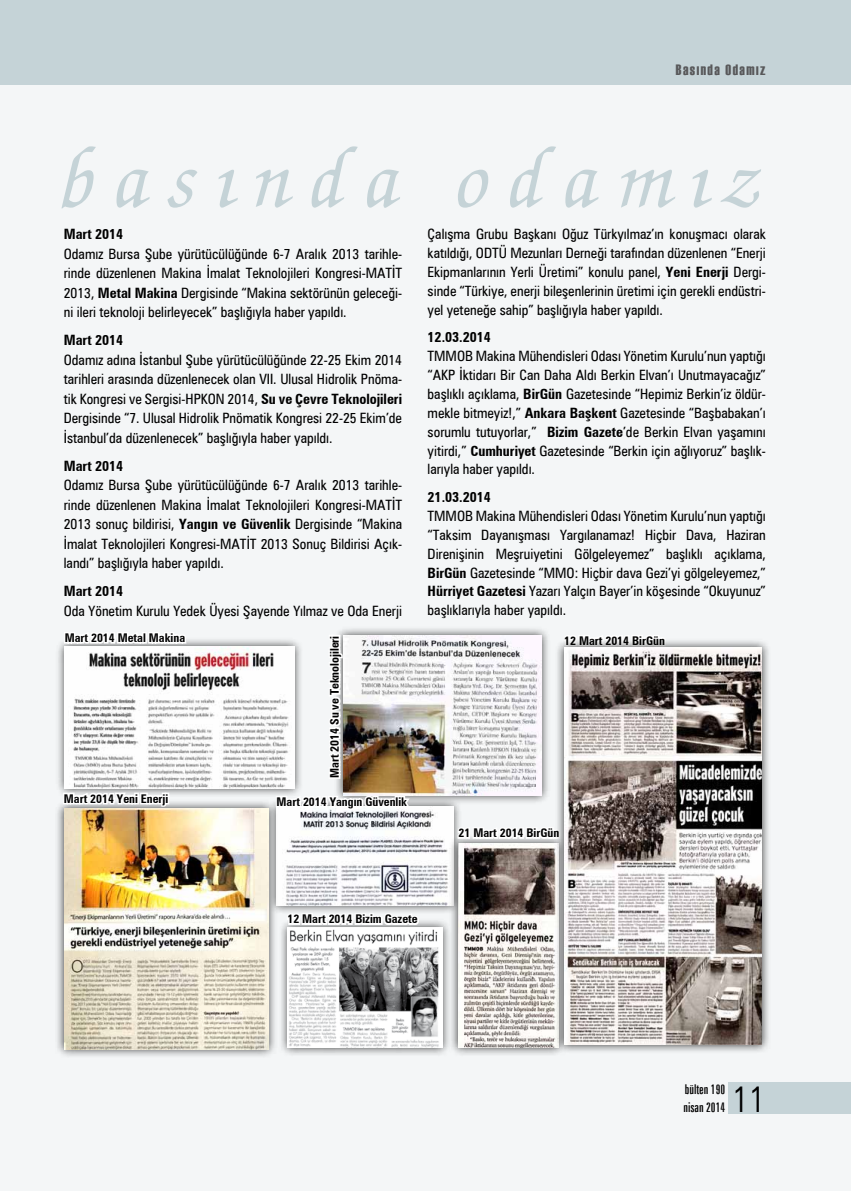
<style>
.page{position:relative;width:851px;height:1191px;background:#fff}
.page>*{position:absolute;margin:0;border:0;box-sizing:border-box;transform-origin:0 0}
.arabaslikk{font:italic 84px "Zurich Calligraphic";letter-spacing:.22em;color:#c5d3d7}
.t1{font:300 condensed 36.15px "Zurich BT";color:#000}
.t2{font:15px "Haettenschweiler";letter-spacing:.1em;color:#58585a}
.bultenmetin{font:condensed 14.25px/18.9px "Zurich BT";color:#000;text-align:justify}
.arabaslikk-2{font:700 condensed 14.25px "Zurich BT";color:#000}
.t3{font:extra-condensed 13.5px/18px "Zurich BT";color:#000}
.gazetekpr{font:700 condensed 12px "Zurich BT";color:#000}
.s1{font-weight:700}
</style>
<div class="page">
<div style="left:0;top:84px;width:850px;height:1107px;background:#f4f6f7"></div>
<div style="left:0;top:0;width:850px;height:84px;background:#c5d3d7"></div>
<div style="left:728px;top:1082px;width:122px;height:32px;background:#c5d3d7"></div>
<img style="left:283px;top:808px;width:166px;height:97px">
<div style="left:449px;top:834px;width:118px;height:223px;background:#000;opacity:.75"></div>
<img style="left:458px;top:884px;width:97px;height:163px">
<div style="left:55px;top:637px;width:248px;height:160px;background:#000;opacity:.75"></div>
<img style="left:64px;top:646px;width:210px;height:142px">
<div style="left:334px;top:626px;width:216px;height:178px;background:#000;opacity:.75"></div>
<img style="left:412px;top:635px;width:129px;height:160px">
<div style="left:55px;top:799px;width:222px;height:259px;background:#000;opacity:.75"></div>
<img style="left:64px;top:808px;width:204px;height:241px">
<div style="left:278px;top:918px;width:173px;height:139px;background:#000;opacity:.75"></div>
<img style="left:287px;top:927px;width:155px;height:120px">
<svg style="left:62px;top:632px;width:125px;height:57px"></svg>
<img style="left:62px;top:751px;width:107px;height:99px">
<svg style="left:284px;top:871px;width:137px;height:100px"></svg>
<svg style="left:564px;top:635px;width:95px;height:3px"></svg>
<svg style="left:454px;top:785px;width:101px;height:99px"></svg>
<div style="left:555px;top:638px;width:216px;height:415px;background:#000;opacity:.75"></div>
<img style="left:564px;top:647px;width:197px;height:397px">
<svg style="left:274px;top:635px;width:138px;height:218px"></svg>
<p class="t2" style="left:675px;top:60px;width:91px">Basında Odamız</p>
<p class="arabaslikk" style="left:63px;top:137px;width:704px">basında odamız</p>
<p class="arabaslikk-2" style="left:64px;top:225px;width:61px">Mart 2014</p>
<p class="bultenmetin" style="left:64px;top:244px;width:340px;line-height:19.5px">Odamız Bursa Şube yürütücülüğünde 6-7 Aralık 2013 tarihle&shy;rinde düzenlenen Makina İmalat Teknolojileri Kongresi-MATİT 2013, <span class="s1">Metal Makina</span> Dergisinde “Makina sektörünün geleceği&shy;ni ileri teknoloji belirleyecek” başlığıyla haber yapıldı.</p>
<p class="arabaslikk-2" style="left:64px;top:331px;width:61px">Mart 2014</p>
<p class="bultenmetin" style="left:64px;top:350px;width:340px;line-height:19.5px">Odamız adına İstanbul Şube yürütücülüğünde 22-25 Ekim 2014 tarihleri arasında düzenlenecek olan VII. Ulusal Hidrolik Pnöma&shy;tik Kongresi ve Sergisi-HPKON 2014, <span class="s1">Su ve Çevre Teknolojileri </span>Dergisinde “7. Ulusal Hidrolik Pnömatik Kongresi 22-25 Ekim’de İstanbul’da düzenlenecek” başlığıyla haber yapıldı.</p>
<p class="arabaslikk-2" style="left:64px;top:457px;width:61px">Mart 2014</p>
<p class="bultenmetin" style="left:64px;top:475px;width:340px;line-height:19.5px">Odamız Bursa Şube yürütücülüğünde 6-7 Aralık 2013 tarihle&shy;rinde düzenlenen Makina İmalat Teknolojileri Kongresi-MATİT 2013 sonuç bildirisi, <span class="s1">Yangın ve Güvenlik</span> Dergisinde “Makina İmalat Teknolojileri Kongresi-MATİT 2013 Sonuç Bildirisi Açık&shy;landı” başlığıyla haber yapıldı.</p>
<p class="arabaslikk-2" style="left:64px;top:582px;width:61px">Mart 2014</p>
<p class="bultenmetin" style="left:64px;top:601px;width:340px">Oda Yönetim Kurulu Yedek Üyesi Şayende Yılmaz ve Oda Enerji</p>
<p class="bultenmetin" style="left:427px;top:224px;width:340px">Çalışma Grubu Başkanı Oğuz Türkyılmaz’ın konuşmacı olarak katıldığı, ODTÜ Mezunları Derneği tarafından düzenlenen “Enerji Ekipmanlarının Yerli Üretimi” konulu panel, <span class="s1">Yeni Enerji</span> Dergi&shy;sinde “Türkiye, enerji bileşenlerinin üretimi için gerekli endüstri&shy;yel yeteneğe sahip” başlığıyla haber yapıldı.</p>
<p class="arabaslikk-2" style="left:427px;top:328px;width:65px">12.03.2014</p>
<p class="bultenmetin" style="left:427px;top:346px;width:340px">TMMOB Makina Mühendisleri Odası Yönetim Kurulu’nun yaptığı “AKP İktidarı Bir Can Daha Aldı Berkin Elvan’ı Unutmayacağız” başlıklı açıklama, <span class="s1">BirGün</span> Gazetesinde “Hepimiz Berkin’iz öldür&shy;mekle bitmeyiz!,” <span class="s1">Ankara Başkent</span> Gazetesinde “Başbabakan’ı sorumlu tutuyorlar,” <span class="s1">Bizim Gazete</span>’de Berkin Elvan yaşamını yitirdi,” <span class="s1">Cumhuriyet</span> Gazetesinde “Berkin için ağlıyoruz” başlık&shy;larıyla haber yapıldı.</p>
<p class="arabaslikk-2" style="left:427px;top:488px;width:65px">21.03.2014</p>
<p class="bultenmetin" style="left:427px;top:506px;width:340px">TMMOB Makina Mühendisleri Odası Yönetim Kurulu’nun yaptığı “Taksim Dayanışması Yargılanamaz! Hiçbir Dava, Haziran Direnişinin Meşruiyetini Gölgeleyemez” başlıklı açıklama, <span class="s1">BirGün</span> Gazetesinde “MMO: Hiçbir dava Gezi’yi gölgeleyemez,” <span class="s1">Hürriyet Gazetesi</span> Yazarı Yalçın Bayer’in köşesinde “Okuyunuz” başlıklarıyla haber yapıldı.</p>
<p class="gazetekpr" style="left:65px;top:630px;width:122px">Mart 2014 Metal Makina</p>
<p class="gazetekpr" style="left:64px;top:791px;width:106px">Mart 2014 Yeni Enerji</p>
<p class="gazetekpr" style="left:327px;top:778px;width:144px;rotate:-90deg">Mart 2014 Su ve Teknolojileri</p>
<p class="gazetekpr" style="left:564px;top:633px;width:102px">12 Mart 2014 BirGün</p>
<p class="gazetekpr" style="left:276px;top:794px;width:132px">Mart 2014 Yangın Güvenlik</p>
<p class="gazetekpr" style="left:287px;top:912px;width:132px">12 Mart 2014 Bizim Gazete</p>
<p class="gazetekpr" style="left:458px;top:825px;width:102px">21 Mart 2014 BirGün</p>
<p class="t3" style="left:683px;top:1080px;width:43px">bülten 190 nisan 2014</p>
<p class="t1" style="left:732px;top:1076px;width:35px">11</p>
</div>
